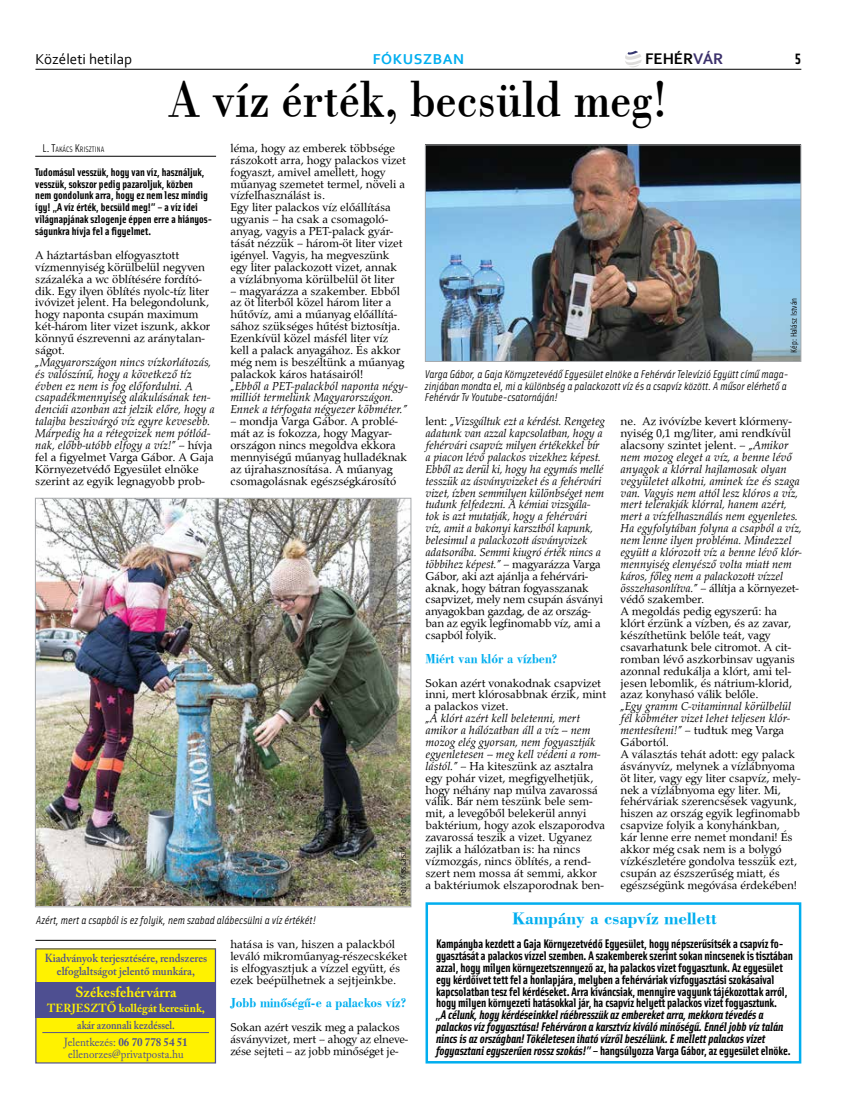
<style>
.page{position:relative;width:851px;height:1099px;background:#fff}
.page>*{position:absolute;margin:0;border:0;box-sizing:border-box;transform-origin:0 0}
.t1{font:52.5px "Bodoni PFL";color:#000;scale:.9 1}
.t2{font:700 17.5px "Bodoni PFL";color:#00aeef}
.t3{font:700 16.12px "Corbel";color:#000}
.t4{font:15px "Corbel";color:#000}
.t5{font:700 15px "Corbel";letter-spacing:.04em;color:#00aeef}
.t6{font:700 15px "Solex";color:#000}
.t7{font:700 14.5px "Adobe Caslon Pro";color:#fff200;scale:.96 1}
.t8{font:700 13.75px "Bodoni PFL";color:#00aeef;scale:.9 1}
.t9{font:700 12.5px/11.9px "Solex";letter-spacing:-.01em;color:#000}
.t10{font:italic 700 12.5px/11.9px "Solex";letter-spacing:-.01em;color:#000}
.t11{font:11.88px/11.9px "Palladius";color:#000}
.t12{font:italic 11.88px/11.9px "Palladius";color:#000}
.t13{font:600 11.62px/12.8px "Adobe Caslon Pro";color:#4e4f91;text-align:center;scale:.95 1}
.t14{font:600 11.62px/17.2px "Adobe Caslon Pro";color:#4e4f91;text-align:center;scale:.86 1}
.t15{font:700 11.62px "Adobe Caslon Pro";color:#fff200;scale:.96 1}
.t16{font:11.62px "Adobe Caslon Pro";color:#4e4f91;scale:.95 1}
.t17{font:italic 11.25px/11.9px "Solex";color:#000}
.t18{font:700 11.25px/11.9px "Solex";color:#000}
.t19{font:8.75px "Solex";color:#000}
.t20{font:7.88px "Solex";color:#000}
.s1{color:#3c316c}
.s2{font-size:11.25px}
.s3{font-style:normal}
.s4{font-style:italic}
.s5{font-family:"Times New Roman";font-style:normal}
.s6{font-weight:400}
.s7{font-weight:700}
</style>
<div class="page">
<hr style="left:35px;top:69px;width:766px;height:1px;background:#000">
<svg style="left:625px;top:51px;width:16px;height:16px"></svg>
<div style="left:425px;top:902px;width:376px;height:161px;border:2px solid #00aeef"></div>
<hr style="left:35px;top:156px;width:181px;height:1px;background:#000">
<img style="left:427px;top:147px;width:372px;height:212px">
<div style="left:425px;top:145px;width:376px;height:216px;border:1px solid #a7a9ac"></div>
<img style="left:37px;top:500px;width:372px;height:404px">
<div style="left:35px;top:498px;width:376px;height:408px;border:1px solid #a7a9ac"></div>
<div style="left:36px;top:948px;width:179px;height:114px;background:#fff200"></div>
<div style="left:35px;top:948px;width:181px;height:115px;border:1px solid #4e4f91"></div>
<hr style="left:42px;top:1032px;width:167px;height:1px;background:#4e4f91">
<div style="left:35px;top:982px;width:181px;height:36px;background:#4e4f91"></div>
<hr style="left:35px;top:940px;width:181px;height:1px;background:#000">
<h3 class="t3" style="left:645px;top:48px;width:80px">FEHÉR<span class="s1">VÁR</span></h3>
<p class="t4" style="left:35px;top:49px;width:98px">Közéleti hetilap</p>
<p class="t5" style="left:372px;top:49px;width:93px">FÓKUSZBAN</p>
<p class="t6" style="left:794px;top:49px;width:8px">5</p>
<h1 class="t1" style="left:168px;top:63px;width:556px">A víz érték, becsüld meg!</h1>
<p class="t20" style="left:42px;top:144px;width:63px"><span class="s2">L. T</span>AKÁCS <span class="s2">K</span>RISZTINA</p>
<p class="t18" style="left:35px;top:165px;width:178px">Tudomásul vesszük, hogy van víz, használjuk, vesszük, sokszor pedig pazaroljuk, közben<br>nem gondolunk arra, hogy ez nem lesz mindig így! „A víz érték, becsüld meg!” – a víz idei világnapjának szlogenje éppen erre a hiányos&shy;ságunkra hívja fel a figyelmet.</p>
<p class="t11" style="left:35px;top:249px;width:176px">A háztartásban elfogyasztott vízmennyiség körülbelül negyven százaléka a wc öblítésére fordító&shy;dik. Egy ilyen öblítés nyolc-tíz liter ivóvizet jelent. Ha belegondolunk, hogy naponta csupán maximum két-három liter vizet iszunk, akkor könnyű észrevenni az aránytalan&shy;ságot.</p>
<p class="t12" style="left:35px;top:356px;width:181px">„Magyarországon nincs vízkorlátozás, és valószínű, hogy a következő tíz évben ez nem is fog előfordulni. A csapadékmennyiség alakulásának ten&shy;denciái azonban azt jelzik előre, hogy a talajba beszivárgó víz egyre kevesebb.<br>Márpedig ha a rétegvizek nem pótlód&shy;nak, előbb-utóbb elfogy a víz!” <span class="s3">– hívja fel a figyelmet Varga Gábor. A Gaja Környezetvédő Egyesület elnöke szerint az egyik legnagyobb prob-</span></p>
<p class="t11" style="left:230px;top:142px;width:177px">léma, hogy az emberek többsége rászokott arra, hogy palackos vizet fogyaszt, amivel amellett, hogy műanyag szemetet termel, növeli a vízfelhasználást is.<br>Egy liter palackos víz előállítása ugyanis – ha csak a csomagoló&shy;anyag, vagyis a PET-palack gyár&shy;tását nézzük – három-öt liter vizet igényel. Vagyis, ha megveszünk egy liter palackozott vizet, annak a vízlábnyoma körülbelül öt liter</p>
<p class="t11" style="left:230px;top:285px;width:175px">– magyarázza a szakember. Ebből az öt literből közel három liter a hűtővíz, ami a műanyag előállítá&shy;sához szükséges hűtést biztosítja.<br>Ezenkívül közel másfél liter víz kell a palack anyagához. És akkor még nem is beszéltünk a műanyag palackok káros hatásairól!</p>
<p class="t12" style="left:230px;top:380px;width:179px">„Ebből a PET-palackból naponta négy&shy;milliót termelünk Magyarországon.<br>Ennek a térfogata négyezer köbméter.”</p>
<p class="t11" style="left:230px;top:415px;width:178px">– mondja Varga Gábor. A problé&shy;mát az is fokozza, hogy Magyar&shy;országon nincs megoldva ekkora mennyiségű műanyag hulladéknak az újrahasznosítása. A műanyag csomagolásnak egészségkárosító</p>
<p class="t12" style="left:425px;top:415px;width:180px"><span class="s3">lent:</span> „Vizsgáltuk ezt a kérdést. Rengeteg adatunk van azzal kapcsolatban, hogy a fehérvári csapvíz milyen értékekkel bír a piacon lévő palackos vizekhez képest.<br>Ebből az derül ki, hogy ha egymás mellé tesszük az ásványvizeket és a fehérvári vizet, ízben semmilyen különbséget nem tudunk felfedezni. A kémiai vizsgála&shy;tok is azt mutatják, hogy a fehérvári víz, amit a bakonyi karsztból kapunk, belesimul a palackozott ásványvizek adatsorába. Semmi kiugró érték nincs a többihez képest.” <span class="s3">– magyarázza Varga Gábor, aki azt ajánlja a fehérvári&shy;aknak, hogy bátran fogyasszanak csapvizet, mely nem csupán ásványi anyagokban gazdag, de az ország&shy;ban az egyik legfinomabb víz, ami a csapból folyik.</span></p>
<p class="t8" style="left:425px;top:649px;width:148px">Miért van klór a vízben?</p>
<p class="t11" style="left:425px;top:676px;width:182px">Sokan azért vonakodnak csapvizet inni, mert klórosabbnak érzik, mint a palackos vizet.</p>
<p class="t11" style="left:425px;top:712px;width:181px"><span class="s4">„A klórt azért kell beletenni, mert amikor a hálózatban áll a víz – nem mozog elég gyorsan, nem fogyasztják egyenletesen – meg kell védeni a rom&shy;lástól.”</span> – Ha kiteszünk az asztalra egy pohár vizet, megfigyelhetjük, hogy néhány nap múlva zavarossá válik. Bár nem teszünk bele sem&shy;mit, a levegőből belekerül annyi baktérium, hogy azok elszaporodva zavarossá teszik a vizet. Ugyanez zajlik a hálózatban is: ha nincs vízmozgás, nincs öblítés, a rend&shy;szert nem mossa át semmi, akkor a baktériumok elszaporodnak ben-</p>
<p class="t19" style="left:788px;top:352px;width:56px;rotate:-90deg">Kép: Halász István</p>
<p class="t17" style="left:425px;top:367px;width:365px">Varga Gábor, a Gaja Környzetevédő Egyesület elnöke a Fehérvár Televízió Együtt című maga&shy;zinjában mondta el, mi a különbség a palackozott víz és a csapvíz között. A műsor elérhető a<br>Fehérvár Tv Youtube-csatornáján!</p>
<p class="t12" style="left:620px;top:415px;width:183px"><span class="s3">ne. Az ivóvízbe kevert klórmen - nyiség 0,1 mg</span><span class="s5">/</span><span class="s3">liter, ami rendkívül alacsony szintet jelent. –</span> „Amikor nem mozog eleget a víz, a benne lévő anyagok a klórral hajlamosak olyan vegyületet alkotni, aminek íze és szaga van. Vagyis nem attól lesz klóros a víz, mert telerakják klórral, hanem azért, mert a vízfelhasználás nem egyenletes.<br>Ha egyfolytában folyna a csapból a víz, nem lenne ilyen probléma. Mindezzel együtt a klórozott víz a benne lévő klór&shy;mennyiség elenyésző volta miatt nem káros, főleg nem a palackozott vízzel összehasonlítva.” <span class="s3">– állítja a környezet&shy;védő szakember.<br>A megoldás pedig egyszerű: ha klórt érzünk a vízben, és az zavar, készíthetünk belőle teát, vagy csavarhatunk bele citromot. A cit&shy;romban lévő aszkorbinsav ugyanis azonnal redukálja a klórt, ami tel&shy;jesen lebomlik, és nátrium-klorid, azaz konyhasó válik belőle.</span></p>
<p class="t11" style="left:620px;top:700px;width:181px"><span class="s4">„Egy gramm C-vitaminnal körülbelül fél köbméter vizet lehet teljesen klór&shy;mentesíteni!”</span> – tudtuk meg Varga Gábortól.<br>A választás tehát adott: egy palack ásványvíz, melynek a vízlábnyoma öt liter, vagy egy liter csapvíz, mely&shy;nek a vízlábnyoma egy liter. Mi, fehérváriak szerencsések vagyunk, hiszen az ország egyik legfinomabb csapvize folyik a konyhánkban,<br>kár lenne erre nemet mondani! És akkor még csak nem is a bolygó vízkészletére gondolva tesszük ezt, csupán az észszerűség miatt, és egészségünk megóvása érdekében!</p>
<p class="t19" style="left:397px;top:896px;width:51px;rotate:-90deg">Fotó: Kiss László</p>
<p class="t17" style="left:36px;top:913px;width:281px">Azért, mert a csapból is ez folyik, nem szabad alábecsülni a víz értékét!</p>
<p class="t13" style="left:45px;top:952px;width:172px">Kiadványok terjesztésére, rendszeres elfoglaltságot jelentő munkára,</p>
<p class="t7" style="left:75px;top:983px;width:107px">Székesfehérvárra</p>
<p class="t15" style="left:47px;top:1001px;width:166px">t erjeSzt ő kollégát keresünk,</p>
<p class="t14" style="left:64px;top:1016px;width:145px">akár azonnali kezdéssel.<br><span class="s6">Jelentkezés:</span> <span class="s7">06 70 778 54 51</span></p>
<p class="t16" style="left:68px;top:1046px;width:123px">ellenorzes@privatposta.hu</p>
<p class="t11" style="left:230px;top:938px;width:178px">hatása is van, hiszen a palackból leváló mikroműanyag-részecskéket is elfogyasztjuk a vízzel együtt, és ezek beépülhetnek a sejtjeinkbe.</p>
<p class="t8" style="left:230px;top:993px;width:197px">Jobb minőségű-e a palackos víz?</p>
<p class="t11" style="left:230px;top:1021px;width:179px">Sokan azért veszik meg a palackos ásványvizet, mert – ahogy az elneve&shy;zése sejteti – az jobb minőséget je-</p>
<h2 class="t2" style="left:512px;top:906px;width:206px">Kampány a csapvíz mellett</h2>
<p class="t9" style="left:436px;top:937px;width:358px">Kampányba kezdett a Gaja Környezetvédő Egyesület, hogy népszerűsítsék a csapvíz fo&shy;gyasztását a palackos vízzel szemben. A szakemberek szerint sokan nincsenek is tisztában azzal, hogy milyen környezetszennyező az, ha palackos vizet fogyasztunk. Az egyesület egy kérdőívet tett fel a honlapjára, melyben a fehérváriak vízfogyasztási szokásaival kapcsolatban tesz fel kérdéseket. Arra kíváncsiak, mennyire vagyunk tájékozottak arról, hogy milyen környezeti hatásokkal jár, ha csapvíz helyett palackos vizet fogyasztunk.</p>
<p class="t10" style="left:436px;top:1008px;width:356px">„A célunk, hogy kérdéseinkkel ráébresszük az embereket arra, mekkora tévedés a palackos víz fogyasztása! Fehérváron a karsztvíz kiváló minőségű. Ennél jobb víz talán nincs is az országban! Tökéletesen iható vízről beszélünk. E mellett palackos vizet fogyasztani egyszerűen rossz szokás!” <span class="s3">– hangsúlyozza Varga Gábor, az egyesület elnöke.</span></p>
</div>
